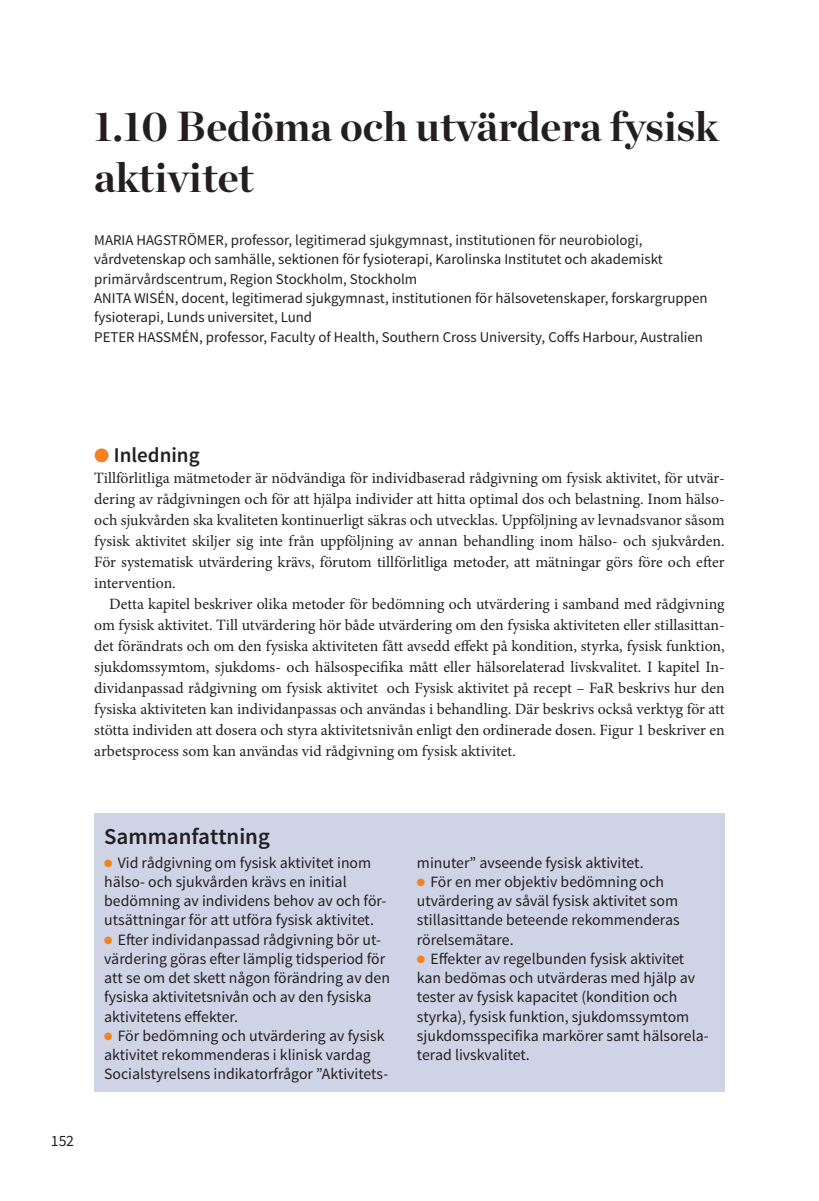
<style>
.page{position:relative;width:819px;height:1201px;background:#fff}
.page>*{position:absolute;margin:0;border:0;box-sizing:border-box;transform-origin:0 0}
.Kapitelrubbe{font:700 42px/50.4px "Chronicle Display";color:#231f20}
.Faktatext{font:600 22.75px "Source Sans Pro";color:#231f20}
.Mellanrubrik1{font:600 21px "Source Sans Pro";color:#231f20}
.Sammanfattat{font:15.75px/19.2px "Source Sans Pro";color:#231f20}
.Brödtext_Indag{font:15.75px/21px "Minion Pro";color:#231f20;text-align:justify}
.Brödtext{font:15.75px/21px "Minion Pro";color:#231f20;text-align:justify}
.Författare{font:14.88px/19.2px "Source Sans Pro";color:#231f20}
.s1{color:#f58220}
</style>
<div class="page">
<div style="left:94px;top:813px;width:630px;height:278px;background:#ced3e5"></div>
<p class="Kapitelrubbe" style="left:94px;top:98px;width:626px">1.10 Bedöma och utvärdera fysisk aktivitet</p>
<p class="Författare" style="left:94px;top:231px;width:570px">MARIA HAGSTRÖMER, professor, legitimerad sjukgymnast, institutionen för neurobiologi, vårdvetenskap och samhälle, sektionen för fysioterapi, Karolinska Institutet och akademiskt primärvårdscentrum, Region Stockholm, Stockholm</p>
<p class="Författare" style="left:94px;top:289px;width:614px">ANITA WISÉN, docent, legitimerad sjukgymnast, institutionen för hälsovetenskaper, forskargruppen fysioterapi, Lunds universitet, Lund</p>
<p class="Författare" style="left:94px;top:327px;width:610px">PETER HASSMÉN, professor, Faculty of Health, Southern Cross University, Coffs Harbour, Australien</p>
<p class="Mellanrubrik1" style="left:94px;top:442px;width:107px"><span class="s1">●</span> Inledning</p>
<p class="Brödtext" style="left:94px;top:468px;width:632px">Tillförlitliga mätmetoder är nödvändiga för individbaserad rådgivning om fysisk aktivitet, för utvär&shy;dering av rådgivningen och för att hjälpa individer att hitta optimal dos och belastning. Inom hälso&shy;och sjukvården ska kvaliteten kontinuerligt säkras och utvecklas. Uppföljning av levnadsvanor såsom fysisk aktivitet skiljer sig inte från uppföljning av annan behandling inom hälso- och sjukvården.<br>För systematisk utvärdering krävs, förutom tillförlitliga metoder, att mätningar görs före och efter intervention.</p>
<p class="Brödtext_Indag" style="left:94px;top:594px;width:632px;text-indent:15px">Detta kapitel beskriver olika metoder för bedömning och utvärdering i samband med rådgivning om fysisk aktivitet. Till utvärdering hör både utvärdering om den fysiska aktiviteten eller stillasittan&shy;det förändrats och om den fysiska aktiviteten fått avsedd effekt på kondition, styrka, fysisk funktion, sjukdomssymtom, sjukdoms- och hälsospecifika mått eller hälsorelaterad livskvalitet. I kapitel In&shy;dividanpassad rådgivning om fysisk aktivitet och Fysisk aktivitet på recept – FaR beskrivs hur den fysiska aktiviteten kan individanpassas och användas i behandling. Där beskrivs också verktyg för att stötta individen att dosera och styra aktivitetsnivån enligt den ordinerade dosen. Figur 1 beskriver en arbetsprocess som kan användas vid rådgivning om fysisk aktivitet.</p>
<p class="Sammanfattat" style="left:51px;top:1131px;width:25px">152</p>
<p class="Faktatext" style="left:104px;top:822px;width:167px">Sammanfattning</p>
<p class="Sammanfattat" style="left:104px;top:853px;width:284px"><span class="s1">●</span> Vid rådgivning om fysisk aktivitet inom hälso- och sjukvården krävs en initial bedömning av individens behov av och för&shy;utsättningar för att utföra fysisk aktivitet.</p>
<p class="Sammanfattat" style="left:104px;top:930px;width:287px"><span class="s1">●</span> Efter individanpassad rådgivning bör ut&shy;värdering göras efter lämplig tidsperiod för att se om det skett någon förändring av den fysiska aktivitetsnivån och av den fysiska aktivitetens effekter.</p>
<p class="Sammanfattat" style="left:104px;top:1026px;width:285px"><span class="s1">●</span> För bedömning och utvärdering av fysisk aktivitet rekommenderas i klinisk vardag<br>Socialstyrelsens indikatorfrågor ”Aktivitets-</p>
<p class="Sammanfattat" style="left:417px;top:853px;width:228px">minuter” avseende fysisk aktivitet.</p>
<p class="Sammanfattat" style="left:417px;top:872px;width:264px"><span class="s1">●</span> För en mer objektiv bedömning och utvärdering av såväl fysisk aktivitet som stillasittande beteende rekommenderas rörelsemätare.</p>
<p class="Sammanfattat" style="left:417px;top:949px;width:293px"><span class="s1">●</span> Effekter av regelbunden fysisk aktivitet kan bedömas och utvärderas med hjälp av tester av fysisk kapacitet (kondition och styrka), fysisk funktion, sjukdomssymtom sjukdomsspecifika markörer samt hälsorela&shy;terad livskvalitet.</p>
</div>
